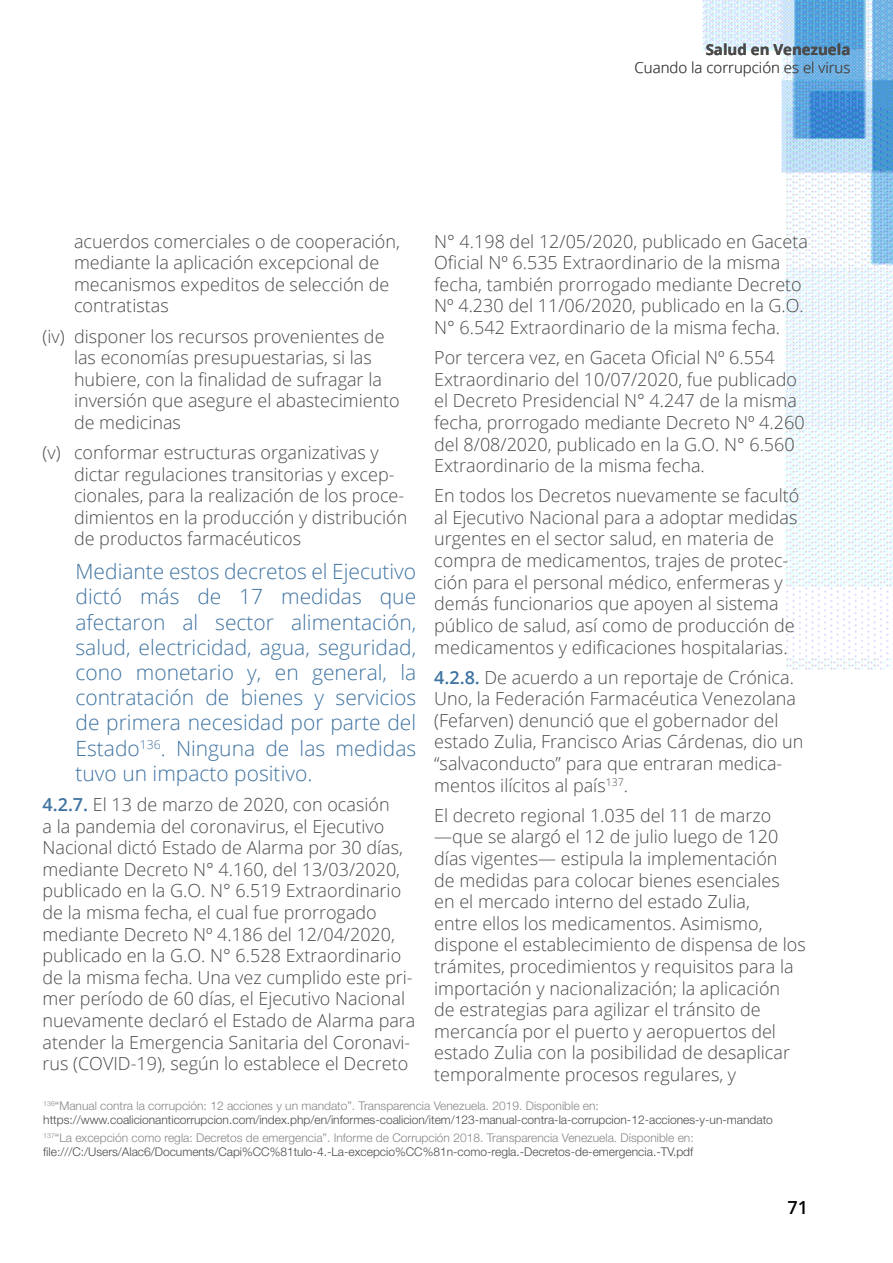
<style>
.page{position:relative;width:893px;height:1263px;background:#fff}
.page>*{position:absolute;margin:0;border:0;box-sizing:border-box;transform-origin:0 0}
.t1{font:300 21px/25.2px "Open Sans";color:#3f73a1;text-align:justify}
.t2{font:300 18px/21.6px "Open Sans";color:#4a4a49}
.t3{font:600 18px "Open Sans";color:#000}
.t4{font:300 15px "Open Sans";color:#4a4a49}
.t5{font:700 15px "Open Sans";color:#4a4a49}
.t6{font:300 12px/14.4px "Helvetica Neue LT Std";color:#4a4a49}
.s1{font-weight:600;color:#3f73a1}
.s2{color:#878787}
</style>
<div class="page">
<img style="left:702px;top:0;width:191px;height:670px">
<p class="t5" style="left:706px;top:39px;width:146px">Salud en Venezuela</p>
<p class="t4" style="left:635px;top:57px;width:217px">Cuando la corrupción es el virus</p>
<p class="t2" style="left:434px;top:230px;width:375px">N° 4.198 del 12/05/2020, publicado en Gaceta Oficial Nº 6.535 Extraordinario de la misma fecha, también prorrogado mediante Decreto Nº 4.230 del 11/06/2020, publicado en la G.O.<br>N° 6.542 Extraordinario de la misma fecha.</p>
<p class="t2" style="left:434px;top:346px;width:372px">Por tercera vez, en Gaceta Oficial Nº 6.554<br>Extraordinario del 10/07/2020, fue publicado el Decreto Presidencial N° 4.247 de la misma fecha, prorrogado mediante Decreto Nº 4.260 del 8/08/2020, publicado en la G.O. N° 6.560<br>Extraordinario de la misma fecha.</p>
<p class="t2" style="left:434px;top:484px;width:367px">En todos los Decretos nuevamente se facultó al Ejecutivo Nacional para a adoptar medidas urgentes en el sector salud, en materia de compra de medicamentos, trajes de protec&shy;ción para el personal médico, enfermeras y demás funcionarios que apoyen al sistema público de salud, así como de producción de medicamentos y edificaciones hospitalarias.</p>
<p class="t2" style="left:434px;top:666px;width:371px"><span class="s1">4.2.8.</span> De acuerdo a un reportaje de Crónica.<br>Uno, la Federación Farmacéutica Venezolana (Fefarven) denunció que el gobernador del estado Zulia, Francisco Arias Cárdenas, dio un “salvaconducto” para que entraran medica&shy;mentos ilícitos al país<sup>137</sup>.</p>
<p class="t2" style="left:434px;top:804px;width:373px">El decreto regional 1.035 del 11 de marzo —que se alargó el 12 de julio luego de 120 días vigentes— estipula la implementación<br>de medidas para colocar bienes esenciales<br>en el mercado interno del estado Zulia,<br>entre ellos los medicamentos. Asimismo, dispone el establecimiento de dispensa de los trámites, procedimientos y requisitos para la importación y nacionalización; la aplicación<br>de estrategias para agilizar el tránsito de mercancía por el puerto y aeropuertos del estado Zulia con la posibilidad de desaplicar temporalmente procesos regulares, y</p>
<p class="t6" style="left:43px;top:1098px;width:731px"><sup>136</sup><span class="s2">“Manual contra la corrupción: 12 acciones y un mandato”. Transparencia Venezuela. 2019. Disponible en: </span>https://www.coalicionanticorrupcion.com/index.php/en/informes-coalicion/item/123-manual-contra-la-corrupcion-12-acciones-y-un-mandato</p>
<p class="t6" style="left:43px;top:1130px;width:652px"><sup>137</sup><span class="s2">“La excepción como regla: Decretos de emergencia”. Informe de Corrupción 2018. Transparencia Venezuela. Disponible en: </span>file:///C:/Users/Alac6/Documents/Capi%CC%81tulo-4.-La-excepcio%CC%81n-como-regla.-Decretos-de-emergencia.-TV.pdf</p>
<p class="t2" style="left:74px;top:230px;width:327px">acuerdos comerciales o de cooperación, mediante la aplicación excepcional de mecanismos expeditos de selección de contratistas</p>
<p class="t2" style="left:74px;top:325px;width:327px;text-indent:-32px">(iv) disponer los recursos provenientes de las economías presupuestarias, si las hubiere, con la finalidad de sufragar la inversión que asegure el abastecimiento de medicinas</p>
<p class="t2" style="left:74px;top:441px;width:335px;text-indent:-32px">(v) conformar estructuras organizativas y dictar regulaciones transitorias y excep&shy;cionales, para la realización de los proce&shy;dimientos en la producción y distribución de productos farmacéuticos</p>
<p class="t1" style="left:76px;top:558px;width:342px">Mediante estos decretos el Ejecutivo dictó más de 17 medidas que afectaron al sector alimentación, salud, electricidad, agua, seguridad, cono monetario y, en general, la contratación de bienes y servicios de primera necesidad por parte del Estado<sup>136</sup>. Ninguna de las medidas tuvo un impacto positivo.</p>
<p class="t2" style="left:43px;top:793px;width:374px"><span class="s1">4.2.7.</span> El 13 de marzo de 2020, con ocasión<br>a la pandemia del coronavirus, el Ejecutivo Nacional dictó Estado de Alarma por 30 días, mediante Decreto N° 4.160, del 13/03/2020, publicado en la G.O. N° 6.519 Extraordinario de la misma fecha, el cual fue prorrogado mediante Decreto Nº 4.186 del 12/04/2020, publicado en la G.O. N° 6.528 Extraordinario de la misma fecha. Una vez cumplido este pri&shy;mer período de 60 días, el Ejecutivo Nacional nuevamente declaró el Estado de Alarma para atender la Emergencia Sanitaria del Coronavi&shy;rus (COVID-19), según lo establece el Decreto</p>
<p class="t3" style="left:787px;top:1195px;width:22px">71</p>
</div>
